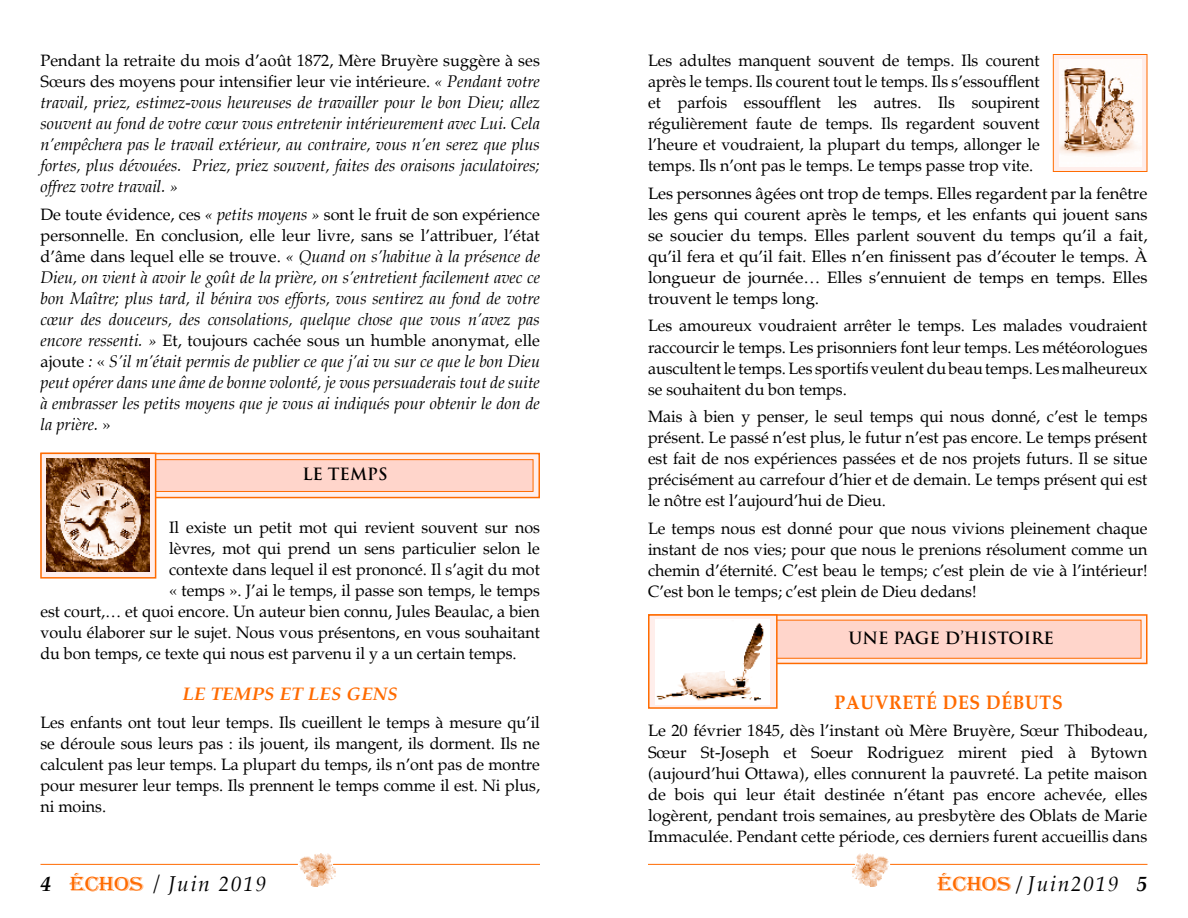
<style>
.page{position:relative;width:1188px;height:918px;background:#fff}
.page>*{position:absolute;margin:0;border:0;box-sizing:border-box;transform-origin:0 0}
.t1{font:italic 21px "Palatino";letter-spacing:.08em;color:#000}
.t2{font:700 19.5px "Palatino";letter-spacing:.04em;color:#ff6b00;scale:.9 1}
.t3{font:italic 700 18px "Palatino";letter-spacing:.015em;color:#ff6b00}
.t4{font:16.5px/21px "Palatino";letter-spacing:-.005em;color:#000;text-align:justify}
.t5{font:italic 16.5px/21px "Palatino";color:#000;text-align:justify}
.t6{font:700 16.5px "Trajan Pro";color:#000}
.s1{font-style:normal}
.s2{font-family:"Palatino Linotype";font-weight:700}
.s3{font-family:"Algerian D";font-style:normal;color:#ff6b00}
.s4{font-family:"Palatino Linotype";font-style:normal}
</style>
<div class="page">
<hr style="left:40px;top:864px;width:500px;height:1px;background:#ff6b00">
<hr style="left:648px;top:864px;width:500px;height:1px;background:#ff6b00">
<img style="left:852px;top:853px;width:38px;height:34px">
<img style="left:298px;top:853px;width:38px;height:34px">
<div style="left:40px;top:453px;width:500px;height:45px;background:#ffeeeb;border:2px solid #ff6b00"></div>
<div style="left:49px;top:459px;width:484px;height:33px;background:#ffd5cb;border:1px solid #ff6b00"></div>
<svg style="left:40px;top:453px;width:116px;height:126px;fill:#ffeeeb"></svg>
<img style="left:47px;top:459px;width:103px;height:112px">
<div style="left:1053px;top:54px;width:94px;height:118px;background:linear-gradient(to right,#fff1ee,#fff2f0);border:1px solid #ff6b00"></div>
<img style="left:1059px;top:60px;width:82px;height:106px">
<svg style="left:778px;top:614px;width:370px;height:50px;background:#ffc39e"></svg>
<div style="left:655px;top:620px;width:486px;height:38px;background:#ffd5cb"></div>
<div style="left:648px;top:614px;width:130px;height:95px;background:#ffeeeb;border:2px solid #ff6b00"></div>
<img style="left:656px;top:619px;width:114px;height:86px">
<p class="t5" style="left:40px;top:50px;width:501px"><span class="s1">Pendant la retraite du mois d’août 1872, Mère Bruyère suggère à ses Sœurs des moyens pour intensifier leur vie intérieure.</span> « Pendant votre travail, priez, estimez-vous heureuses de travailler pour le bon Dieu; allez souvent au fond de votre cœur vous entretenir intérieurement avec Lui. Cela n’empêchera pas le travail extérieur, au contraire, vous n’en serez que plus fortes, plus dévouées. Priez, priez souvent, faites des oraisons jaculatoires; offrez votre travail. »</p>
<p class="t5" style="left:40px;top:204px;width:501px"><span class="s1">De toute évidence, ces</span> « petits moyens » <span class="s1">sont le fruit de son expérience personnelle. En conclusion, elle leur livre, sans se l’attribuer, l’état d’âme dans lequel elle se trouve.</span> « Quand on s’habitue à la présence de Dieu, on vient à avoir le goût de la prière, on s’entretient facilement avec ce bon Maître; plus tard, il bénira vos efforts, vous sentirez au fond de votre cœur des douceurs, des consolations, quelque chose que vous n’avez pas encore ressenti. » <span class="s1">Et, toujours cachée sous un humble anonymat, elle ajoute</span> : <span class="s1">«</span> S’il m’était permis de publier ce que j’ai vu sur ce que le bon Dieu peut opérer dans une âme de bonne volonté, je vous persuaderais tout de suite à embrasser les petits moyens que je vous ai indiqués pour obtenir le don de la prière. <span class="s1">»</span></p>
<p class="t6" style="left:303px;top:464px;width:87px">LE TEMPS</p>
<p class="t4" style="left:169px;top:517px;width:372px">Il existe un petit mot qui revient souvent sur nos</p>
<p class="t4" style="left:169px;top:538px;width:372px">lèvres, mot qui prend un sens particulier selon le</p>
<p class="t4" style="left:169px;top:559px;width:372px">contexte dans lequel il est prononcé. Il s’agit du mot</p>
<p class="t4" style="left:169px;top:580px;width:372px">« temps ». J’ai le temps, il passe son temps, le temps</p>
<p class="t4" style="left:40px;top:601px;width:501px">est court,… et quoi encore. Un auteur bien connu, Jules Beaulac, a bien</p>
<p class="t4" style="left:40px;top:622px;width:501px">voulu élaborer sur le sujet. Nous vous présentons, en vous souhaitant</p>
<p class="t4" style="left:40px;top:643px;width:478px">du bon temps, ce texte qui nous est parvenu il y a un certain temps.</p>
<p class="t3" style="left:183px;top:684px;width:217px">LE TEMPS ET LES GENS</p>
<p class="t4" style="left:40px;top:712px;width:501px">Les enfants ont tout leur temps. Ils cueillent le temps à mesure qu’il se déroule sous leurs pas : ils jouent, ils mangent, ils dorment. Ils ne calculent pas leur temps. La plupart du temps, ils n’ont pas de montre pour mesurer leur temps. Ils prennent le temps comme il est. Ni plus, ni moins.</p>
<p class="t4" style="left:648px;top:50px;width:393px">Les adultes manquent souvent de temps. Ils courent après le temps. Ils courent tout le temps. Ils s’essoufflent et parfois essoufflent les autres. Ils soupirent régulièrement faute de temps. Ils regardent souvent l’heure et voudraient, la plupart du temps, allonger le temps. Ils n’ont pas le temps. Le temps passe trop vite.</p>
<p class="t4" style="left:648px;top:183px;width:501px">Les personnes âgées ont trop de temps. Elles regardent par la fenêtre les gens qui courent après le temps, et les enfants qui jouent sans se soucier du temps. Elles parlent souvent du temps qu’il a fait, qu’il fera et qu’il fait. Elles n’en finissent pas d’écouter le temps. À longueur de journée… Elles s’ennuient de temps en temps. Elles trouvent le temps long.</p>
<p class="t4" style="left:648px;top:316px;width:501px">Les amoureux voudraient arrêter le temps. Les malades voudraient raccourcir le temps. Les prisonniers font leur temps. Les météorologues auscultent le temps. Les sportifs veulent du beau temps. Les malheureux se souhaitent du bon temps.</p>
<p class="t4" style="left:648px;top:406px;width:501px">Mais à bien y penser, le seul temps qui nous donné, c’est le temps présent. Le passé n’est plus, le futur n’est pas encore. Le temps présent est fait de nos expériences passées et de nos projets futurs. Il se situe précisément au carrefour d’hier et de demain. Le temps présent qui est le nôtre est l’aujourd’hui de Dieu.</p>
<p class="t4" style="left:648px;top:518px;width:501px">Le temps nous est donné pour que nous vivions pleinement chaque instant de nos vies; pour que nous le prenions résolument comme un chemin d’éternité. C’est beau le temps; c’est plein de vie à l’intérieur!<br>C’est bon le temps; c’est plein de Dieu dedans!</p>
<p class="t6" style="left:848px;top:628px;width:207px">UNE PAGE D’HISTOIRE</p>
<p class="t2" style="left:835px;top:691px;width:255px">PAUVRETÉ DES DÉBUTS</p>
<p class="t4" style="left:648px;top:721px;width:501px">Le 20 février 1845, dès l’instant où Mère Bruyère, Sœur Thibodeau, Sœur St-Joseph et Soeur Rodriguez mirent pied à Bytown (aujourd’hui Ottawa), elles connurent la pauvreté. La petite maison de bois qui leur était destinée n’étant pas encore achevée, elles logèrent, pendant trois semaines, au presbytère des Oblats de Marie Immaculée. Pendant cette période, ces derniers furent accueillis dans</p>
<p class="t1" style="left:40px;top:867px;width:227px"><span class="s2">4</span> <span class="s3">ÉCHOS</span> / Juin 2019</p>
<p class="t1" style="left:937px;top:867px;width:212px"><span class="s3">ÉCHOS</span> <span class="s4">/</span> Juin2019 <span class="s2">5</span></p>
</div>
